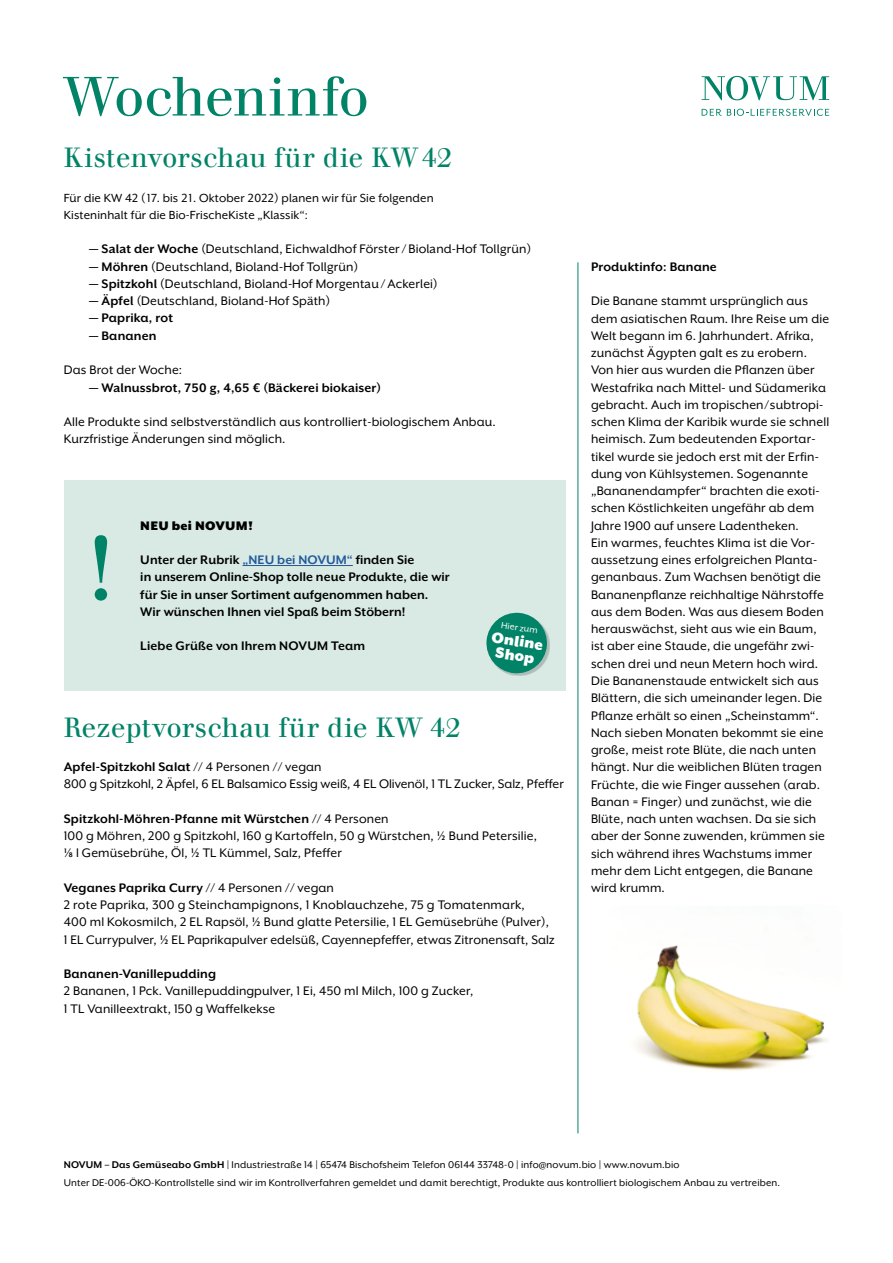
<style>
.page{position:relative;width:893px;height:1263px;background:#fff}
.page>*{position:absolute;margin:0;border:0;box-sizing:border-box;transform-origin:0 0}
.t1{font:90px "Walbaum Com";color:#008367}
.t2{font:54px "Walbaum Com";letter-spacing:-.015em;color:#008367}
.t3{font:27px "Walbaum Com";letter-spacing:.01em;color:#008367}
.t4{font:900 17.25px/14.7px "Mr Eaves XL San OT";color:#fff;text-align:center}
.t5{font:14.25px/17.2px "Mr Eaves XL San OT";letter-spacing:.01em;color:#000}
.t6{font:700 14.25px/17.2px "Mr Eaves XL San OT";letter-spacing:.005em;color:#000}
.t7{font:900 14.25px "Mr Eaves XL San OT";letter-spacing:.015em;color:#000}
.t8{font:13.5px/17.2px "Mr Eaves XL San OT";letter-spacing:.01em;color:#000}
.t9{font:11.25px/17.7px "Mr Eaves XL San OT";letter-spacing:.01em;color:#000}
.t10{font:10.35px "Mr Eaves XL San OT";color:#fff}
.s1{font-weight:700}
.s2{color:#22599b}
</style>
<div class="page">
<svg style="left:702px;top:76px;width:127px;height:24px"></svg>
<svg style="left:702px;top:109px;width:127px;height:7px"></svg>
<img style="left:636px;top:945px;width:191px;height:126px">
<div style="left:64px;top:481px;width:502px;height:210px;background:#d9eae5"></div>
<hr style="left:243px;top:565px;width:110px;height:1px;background:#22599b">
<hr style="left:578px;top:262px;width:1px;height:871px;background:#008367">
<div style="left:488px;top:614px;width:62px;height:62px;background:#000;opacity:.2"></div>
<svg style="left:486px;top:612px;width:62px;height:63px"></svg>
<h2 class="t2" style="left:64px;top:64px;width:307px">Wocheninfo</h2>
<h3 class="t3" style="left:64px;top:142px;width:390px">Kistenvorschau für die KW42</h3>
<p class="t8" style="left:64px;top:189px;width:371px">Für die KW 42 (17. bis 21. Oktober 2022) planen wir für Sie folgenden<br>Kisteninhalt für die Bio-FrischeKiste „Klassik“:</p>
<p class="t5" style="left:89px;top:240px;width:443px"><span class="s1">— Salat der Woche</span> (Deutschland, Eichwaldhof Förster/ Bioland-Hof Tollgrün)</p>
<p class="t5" style="left:89px;top:258px;width:270px"><span class="s1">— Möhren</span> (Deutschland, Bioland-Hof Tollgrün)</p>
<p class="t5" style="left:89px;top:275px;width:350px"><span class="s1">— Spitzkohl</span> (Deutschland, Bioland-Hof Morgentau / Ackerlei)</p>
<p class="t5" style="left:89px;top:292px;width:242px"><span class="s1">— Äpfel</span> (Deutschland, Bioland-Hof Späth)</p>
<p class="t6" style="left:89px;top:309px;width:85px">— Paprika, rot</p>
<p class="t6" style="left:89px;top:327px;width:69px">— Bananen</p>
<p class="t5" style="left:64px;top:361px;width:120px">Das Brot der Woche:</p>
<p class="t6" style="left:89px;top:379px;width:293px">— Walnussbrot, 750 g, 4,65 € (Bäckerei biokaiser)</p>
<p class="t5" style="left:64px;top:413px;width:434px">Alle Produkte sind selbstverständlich aus kontrolliert-biologischem Anbau.<br>Kurzfristige Änderungen sind möglich.</p>
<h1 class="t1" style="left:88px;top:514px;width:28px">!</h1>
<p class="t7" style="left:140px;top:517px;width:114px">NEU bei NOVUM!</p>
<p class="t6" style="left:140px;top:551px;width:311px">Unter der Rubrik <span class="s2">„NEU bei NOVUM“</span> finden Sie<br>in unserem Online-Shop tolle neue Produkte, die wir für Sie in unser Sortiment aufgenommen haben.<br>Wir wünschen Ihnen viel Spaß beim Stöbern!</p>
<p class="t6" style="left:140px;top:637px;width:226px">Liebe Grüße von Ihrem NOVUM Team</p>
<p class="t10" style="left:502px;top:619px;width:38px;rotate:9deg">Hier zum</p>
<p class="t4" style="left:493px;top:630px;width:53px;rotate:9deg">Online<br>Shop</p>
<h3 class="t3" style="left:64px;top:711px;width:398px">Rezeptvorschau für die KW 42</h3>
<p class="t5" style="left:64px;top:758px;width:501px"><span class="s1">Apfel-Spitzkohl Salat</span> // 4 Personen // vegan<br>800 g Spitzkohl, 2 Äpfel, 6 EL Balsamico Essig weiß, 4 EL Olivenöl, 1 TL Zucker, Salz, Pfeffer</p>
<p class="t5" style="left:64px;top:810px;width:475px"><span class="s1">Spitzkohl-Möhren-Pfanne mit Würstchen /</span>/ 4 Personen<br>100 g Möhren, 200 g Spitzkohl, 160 g Kartoffeln, 50 g Würstchen, ½ Bund Petersilie,<br>1/8 l Gemüsebrühe, Öl, 1/2 TL Kümmel, Salz, Pfeffer</p>
<p class="t5" style="left:64px;top:879px;width:492px"><span class="s1">Veganes Paprika Curry</span> // 4 Personen // vegan<br>2 rote Paprika, 300 g Steinchampignons, 1 Knoblauchzehe, 75 g Tomatenmark,<br>400 ml Kokosmilch, 2 EL Rapsöl, ½ Bund glatte Petersilie, 1 EL Gemüsebrühe (Pulver), 1 EL Currypulver, ½ EL Paprikapulver edelsüß, Cayennepfeffer, etwas Zitronensaft, Salz</p>
<p class="t6" style="left:64px;top:965px;width:154px">Bananen-Vanillepudding</p>
<p class="t5" style="left:64px;top:982px;width:411px">2 Bananen, 1 Pck. Vanillepuddingpulver, 1 Ei, 450 ml Milch, 100 g Zucker,<br>1 TL Vanilleextrakt, 150 g Waffelkekse</p>
<p class="t6" style="left:591px;top:258px;width:127px">Produktinfo: Banane</p>
<p class="t5" style="left:591px;top:292px;width:240px">Die Banane stammt ursprünglich aus dem asiatischen Raum. Ihre Reise um die Welt begann im 6. Jahrhundert. Afrika, zunächst Ägypten galt es zu erobern.<br>Von hier aus wurden die Pflanzen über Westafrika nach Mittel- und Südamerika gebracht. Auch im tropischen/subtropi&shy;schen Klima der Karibik wurde sie schnell heimisch. Zum bedeutenden Exportar&shy;tikel wurde sie jedoch erst mit der Erfin&shy;dung von Kühlsystemen. Sogenannte „Bananendampfer“ brachten die exoti&shy;schen Köstlichkeiten ungefähr ab dem Jahre 1900 auf unsere Ladentheken.<br>Ein warmes, feuchtes Klima ist die Vor&shy;aussetzung eines erfolgreichen Planta&shy;genanbaus. Zum Wachsen benötigt die Bananenpflanze reichhaltige Nährstoffe aus dem Boden. Was aus diesem Boden herauswächst, sieht aus wie ein Baum, ist aber eine Staude, die ungefähr zwi&shy;schen drei und neun Metern hoch wird.<br>Die Bananenstaude entwickelt sich aus Blättern, die sich umeinander legen. Die Pflanze erhält so einen „Scheinstamm“.<br>Nach sieben Monaten bekommt sie eine große, meist rote Blüte, die nach unten hängt. Nur die weiblichen Blüten tragen Früchte, die wie Finger aussehen (arab.<br>Banan = Finger) und zunächst, wie die Blüte, nach unten wachsen. Da sie sich aber der Sonne zuwenden, krümmen sie sich während ihres Wachstums immer mehr dem Licht entgegen, die Banane wird krumm.</p>
<p class="t9" style="left:64px;top:1156px;width:718px"><span class="s1">NOVUM – Das Gemüseabo GmbH</span> | Industriestraße 14 | 65474 Bischofsheim Telefon 06144 33748-0 | info@novum.bio | www.novum.bio<br>Unter DE-006-ÖKO-Kontrollstelle sind wir im Kontrollverfahren gemeldet und damit berechtigt, Produkte aus kontrolliert biologischem Anbau zu vertreiben.</p>
</div>
